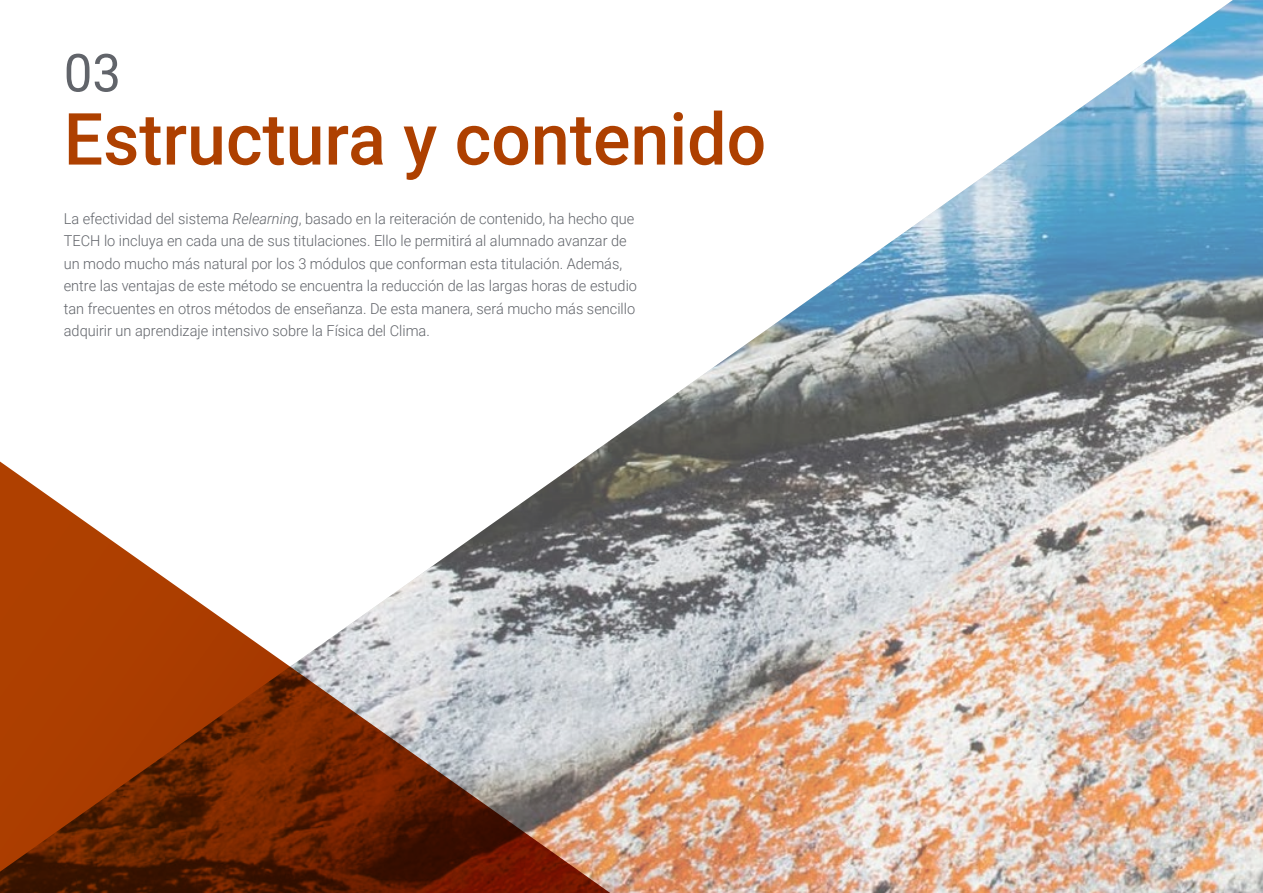
<style>
.page{position:relative;width:1263px;height:893px;background:#fff}
.page>*{position:absolute;margin:0;border:0;box-sizing:border-box;transform-origin:0 0}
.t1{font:500 72px "Roboto";color:#ae4000}
.t2{font:52.5px "Roboto";color:#61646a}
.t3{font:300 15px/22.5px "Roboto";color:#61646a}
.s1{font-style:italic}
</style>
<div class="page">
<img style="left:602px;top:0;width:661px;height:893px">
<svg style="left:0;top:446px;width:640px;height:447px"></svg>
<h2 class="t2" style="left:64px;top:36px;width:59px">03</h2>
<h1 class="t1" style="left:64px;top:89px;width:704px">Estructura y contenido</h1>
<p class="t3" style="left:64px;top:207px;width:575px">La efectividad del sistema <span class="s1">Relearning</span>, basado en la reiteración de contenido, ha hecho que TECH lo incluya en cada una de sus titulaciones. Ello le permitirá al alumnado avanzar de un modo mucho más natural por los 3 módulos que conforman esta titulación. Además, entre las ventajas de este método se encuentra la reducción de las largas horas de estudio tan frecuentes en otros métodos de enseñanza. De esta manera, será mucho más sencillo adquirir un aprendizaje intensivo sobre la Física del Clima.</p>
</div>
